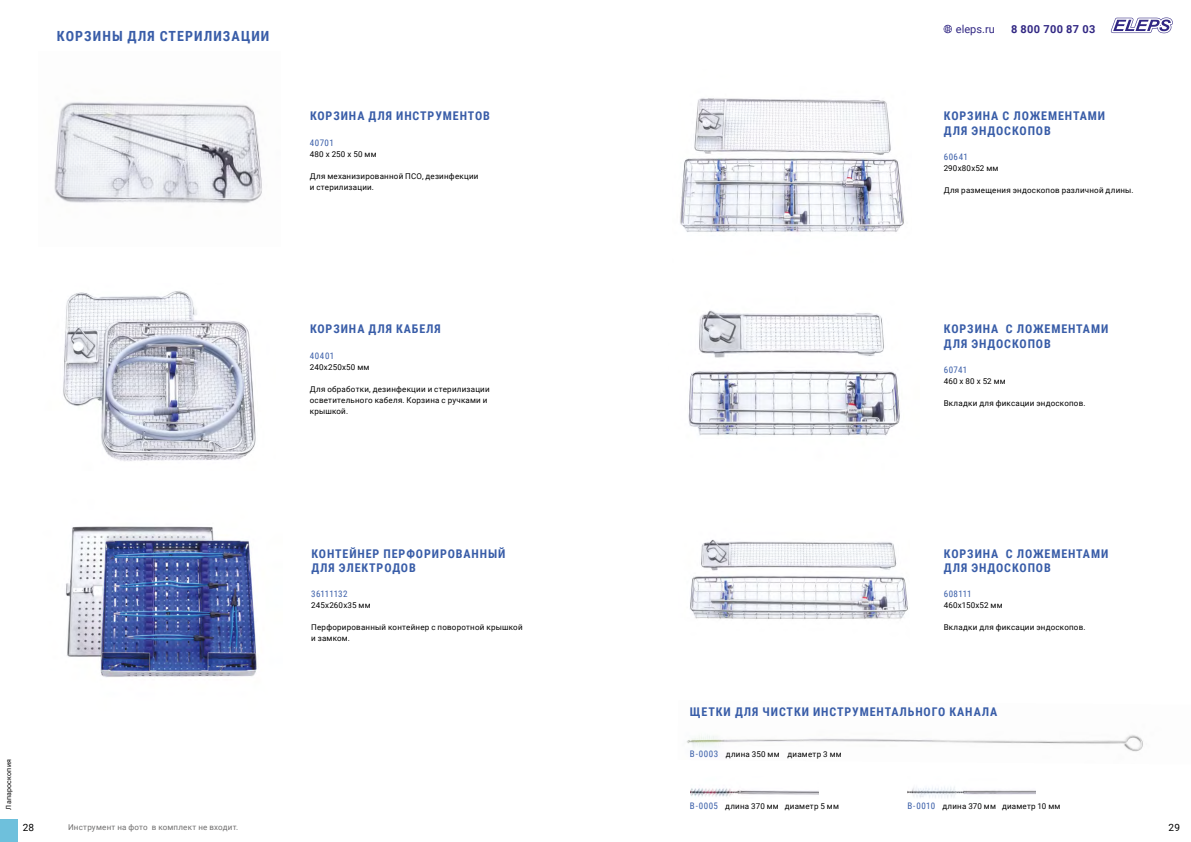
<style>
.page{position:relative;width:1191px;height:842px;background:#fff}
.page>*{position:absolute;margin:0;border:0;box-sizing:border-box;transform-origin:0 0}
.t1{font:700 14px "Roboto Condensed";letter-spacing:.075em;color:#395da8}
.t2{font:700 12px/14.4px "Roboto Condensed";letter-spacing:.075em;color:#395da8}
.t3{font:700 11px "Roboto";letter-spacing:.035em;color:#312783}
.t4{font:11px "Roboto";color:#312783}
.t5{font:10px "Roboto";color:#000}
.t6{font:9px "Roboto Condensed";letter-spacing:.05em;color:#395da8}
.t7{font:9px "Roboto Condensed";letter-spacing:.005em;color:#395da8}
.t8{font:8px/11px "Roboto";letter-spacing:.025em;color:#000}
.t9{font:8px "Roboto";letter-spacing:.025em;color:#706f6f}
.t10{font:7px "Roboto";letter-spacing:.035em;color:#000}
.s1{font-family:"Roboto Condensed";font-size:9px;color:#395da8}
</style>
<div class="page">
<div style="left:0;top:819px;width:18px;height:23px;background:#6ec0dc"></div>
<svg style="left:943px;top:24px;width:9px;height:10px"></svg>
<svg style="left:1110px;top:18px;width:62px;height:15px"></svg>
<img style="left:54px;top:102px;width:208px;height:102px">
<img style="left:63px;top:291px;width:193px;height:170px">
<img style="left:66px;top:526px;width:191px;height:151px">
<img style="left:686px;top:735px;width:457px;height:17px">
<img style="left:688px;top:310px;width:212px;height:126px">
<img style="left:690px;top:539px;width:218px;height:80px">
<img style="left:680px;top:98px;width:224px;height:135px">
<img style="left:690px;top:788px;width:128px;height:9px">
<img style="left:907px;top:787px;width:128px;height:11px">
<h1 class="t1" style="left:57px;top:26px;width:214px">КОРЗИНЫ ДЛЯ СТЕРИЛИЗАЦИИ</h1>
<h2 class="t2" style="left:310px;top:108px;width:181px">КОРЗИНА ДЛЯ ИНСТРУМЕНТОВ</h2>
<p class="t6" style="left:310px;top:136px;width:26px">40701</p>
<p class="t8" style="left:310px;top:148px;width:68px">480 х 250 х 50 мм</p>
<p class="t8" style="left:310px;top:170px;width:170px">Для механизированной ПСО, дезинфекции и стерилизации.</p>
<h2 class="t2" style="left:310px;top:321px;width:132px">КОРЗИНА ДЛЯ КАБЕЛЯ</h2>
<p class="t6" style="left:310px;top:349px;width:26px">40401</p>
<p class="t8" style="left:310px;top:361px;width:61px">240х250х50 мм</p>
<p class="t8" style="left:310px;top:383px;width:181px">Для обработки, дезинфекции и стерилизации осветительного кабеля. Корзина с ручками и крышкой.</p>
<h3 class="t4" style="left:956px;top:22px;width:40px">eleps.ru</h3>
<h3 class="t3" style="left:1011px;top:22px;width:86px">8 800 700 87 03</h3>
<h2 class="t2" style="left:944px;top:108px;width:163px">КОРЗИНА С ЛОЖЕМЕНТАМИ<br>ДЛЯ ЭНДОСКОПОВ</h2>
<p class="t6" style="left:943px;top:150px;width:26px">60641</p>
<p class="t8" style="left:943px;top:162px;width:56px">290х80х52 мм</p>
<p class="t8" style="left:943px;top:184px;width:191px">Для размещения эндоскопов различной длины.</p>
<h2 class="t2" style="left:944px;top:321px;width:166px">КОРЗИНА С ЛОЖЕМЕНТАМИ<br>ДЛЯ ЭНДОСКОПОВ</h2>
<p class="t6" style="left:943px;top:363px;width:25px">60741</p>
<p class="t8" style="left:943px;top:375px;width:64px">460 х 80 х 52 мм</p>
<p class="t8" style="left:943px;top:397px;width:143px">Вкладки для фиксации эндоскопов.</p>
<h2 class="t2" style="left:311px;top:546px;width:195px">КОНТЕЙНЕР ПЕРФОРИРОВАННЫЙ<br>ДЛЯ ЭЛЕКТРОДОВ</h2>
<p class="t7" style="left:311px;top:588px;width:38px">36111132</p>
<p class="t8" style="left:311px;top:600px;width:61px">245х260х35 мм</p>
<p class="t8" style="left:311px;top:622px;width:213px">Перфорированный контейнер с поворотной крышкой и замком.</p>
<h2 class="t2" style="left:944px;top:546px;width:166px">КОРЗИНА С ЛОЖЕМЕНТАМИ<br>ДЛЯ ЭНДОСКОПОВ</h2>
<p class="t6" style="left:943px;top:588px;width:29px">608111</p>
<p class="t8" style="left:943px;top:600px;width:61px">460х150х52 мм</p>
<p class="t8" style="left:943px;top:622px;width:143px">Вкладки для фиксации эндоскопов.</p>
<p class="t10" style="left:4px;top:809px;width:52px;rotate:-90deg">Лапароскопия</p>
<h2 class="t2" style="left:690px;top:704px;width:309px">ЩЕТКИ ДЛЯ ЧИСТКИ ИНСТРУМЕНТАЛЬНОГО КАНАЛА</h2>
<p class="t8" style="left:690px;top:748px;width:153px"><span class="s1">В-0003</span> длина 350 мм диаметр 3 мм</p>
<p class="t8" style="left:690px;top:800px;width:151px"><span class="s1">В-0005</span> длина 370 мм диаметр 5 мм</p>
<p class="t8" style="left:907px;top:800px;width:154px"><span class="s1">В-0010</span> длина 370 мм диаметр 10 мм</p>
<p class="t5" style="left:23px;top:820px;width:13px">28</p>
<p class="t5" style="left:1168px;top:820px;width:13px">29</p>
<p class="t9" style="left:68px;top:821px;width:172px">Инструмент на фото в комплект не входит.</p>
</div>
